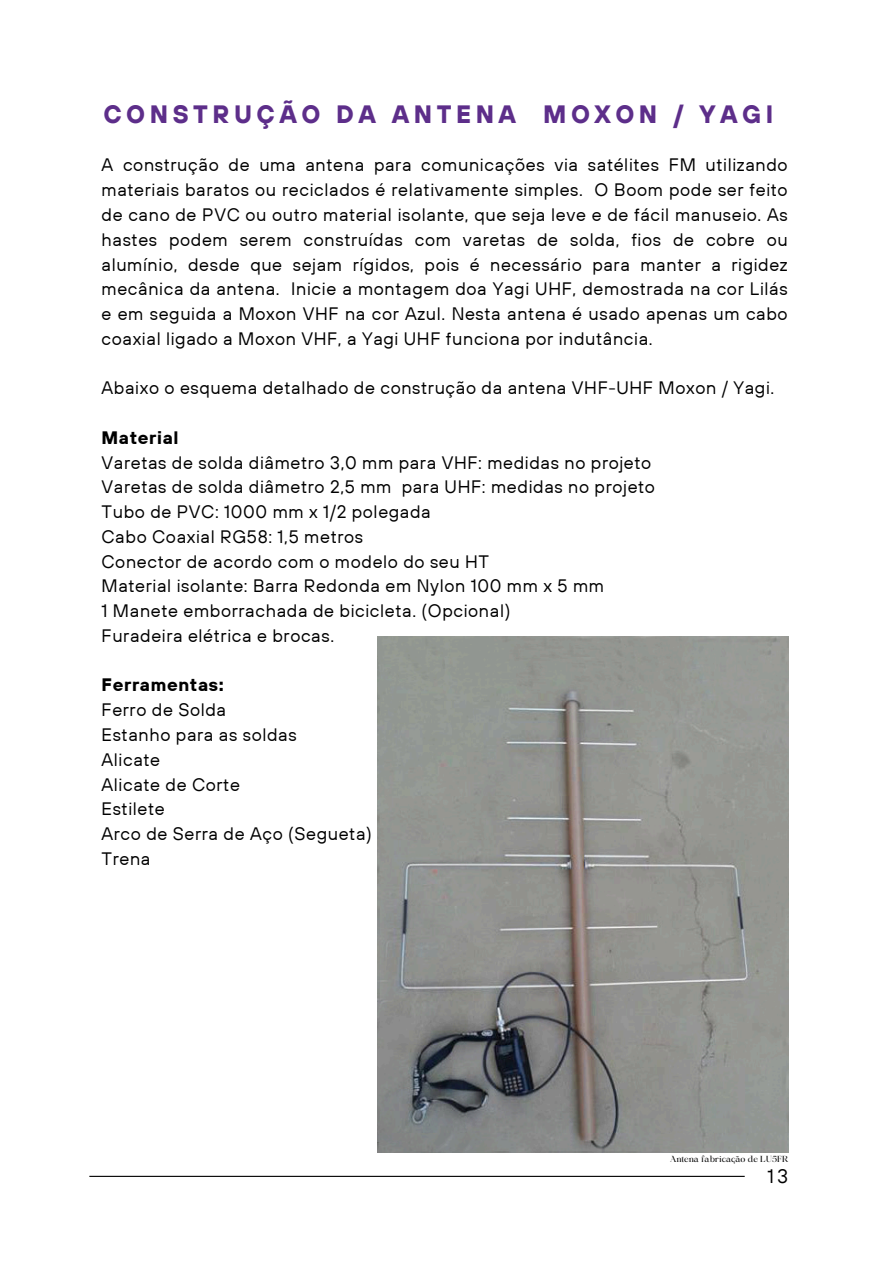
<style>
.page{position:relative;width:894px;height:1264px;background:#fff}
.page>*{position:absolute;margin:0;border:0;box-sizing:border-box;transform-origin:0 0}
.t1{font:700 25.05px "TT Hoves";letter-spacing:.18em;color:#5d2e8a}
.t2{font:19.5px "TT Hoves";color:#000}
.t3{font:18px/24.8px "TT Hoves";letter-spacing:.035em;color:#000}
.t4{font:8.4px "Maharlika";color:#000}
.s1{font-weight:700}
</style>
<div class="page">
<hr style="left:89px;top:1175px;width:655px;height:1px;background:#000">
<img style="left:378px;top:636px;width:410px;height:516px">
<p class="t1" style="left:103px;top:97px;width:671px">CONSTRUÇÃO DA ANTENA MOXON / YAGI</p>
<h1 class="t3" style="left:101px;top:152px;width:687px;text-align:justify">A construção de uma antena para comunicações via satélites FM utilizando materiais baratos ou reciclados é relativamente simples. O Boom pode ser feito de cano de PVC ou outro material isolante, que seja leve e de fácil manuseio. As hastes podem serem construídas com varetas de solda, fios de cobre ou alumínio, desde que sejam rígidos, pois é necessário para manter a rigidez mecânica da antena. Inicie a montagem doa Yagi UHF, demostrada na cor Lilás e em seguida a Moxon VHF na cor Azul. Nesta antena é usado apenas um cabo coaxial ligado a Moxon VHF, a Yagi UHF funciona por indutância.</h1>
<h2 class="t3" style="left:101px;top:375px;width:674px">Abaixo o esquema detalhado de construção da antena VHF-UHF Moxon / Yagi.</h2>
<h2 class="t3" style="left:101px;top:425px;width:555px"><span class="s1">Material<br></span>Varetas de solda diâmetro 3,0 mm para VHF: medidas no projeto Varetas de solda diâmetro 2,5 mm para UHF: medidas no projeto Tubo de PVC: 1000 mm x 1/2 polegada<br>Cabo Coaxial RG58: 1,5 metros<br>Conector de acordo com o modelo do seu HT<br>Material isolante: Barra Redonda em Nylon 100 mm x 5 mm<br>1 Manete emborrachada de bicicleta. (Opcional)<br>Furadeira elétrica e brocas.</h2>
<h2 class="t3" style="left:101px;top:672px;width:272px"><span class="s1">Ferramentas:<br></span>Ferro de Solda<br>Estanho para as soldas<br>Alicate<br>Alicate de Corte<br>Estilete<br>Arco de Serra de Aço (Segueta)<br>Trena</h2>
<p class="t4" style="left:669px;top:1155px;width:120px">Antena fabricação de LU5FR</p>
<p class="t2" style="left:767px;top:1163px;width:22px">13</p>
</div>
